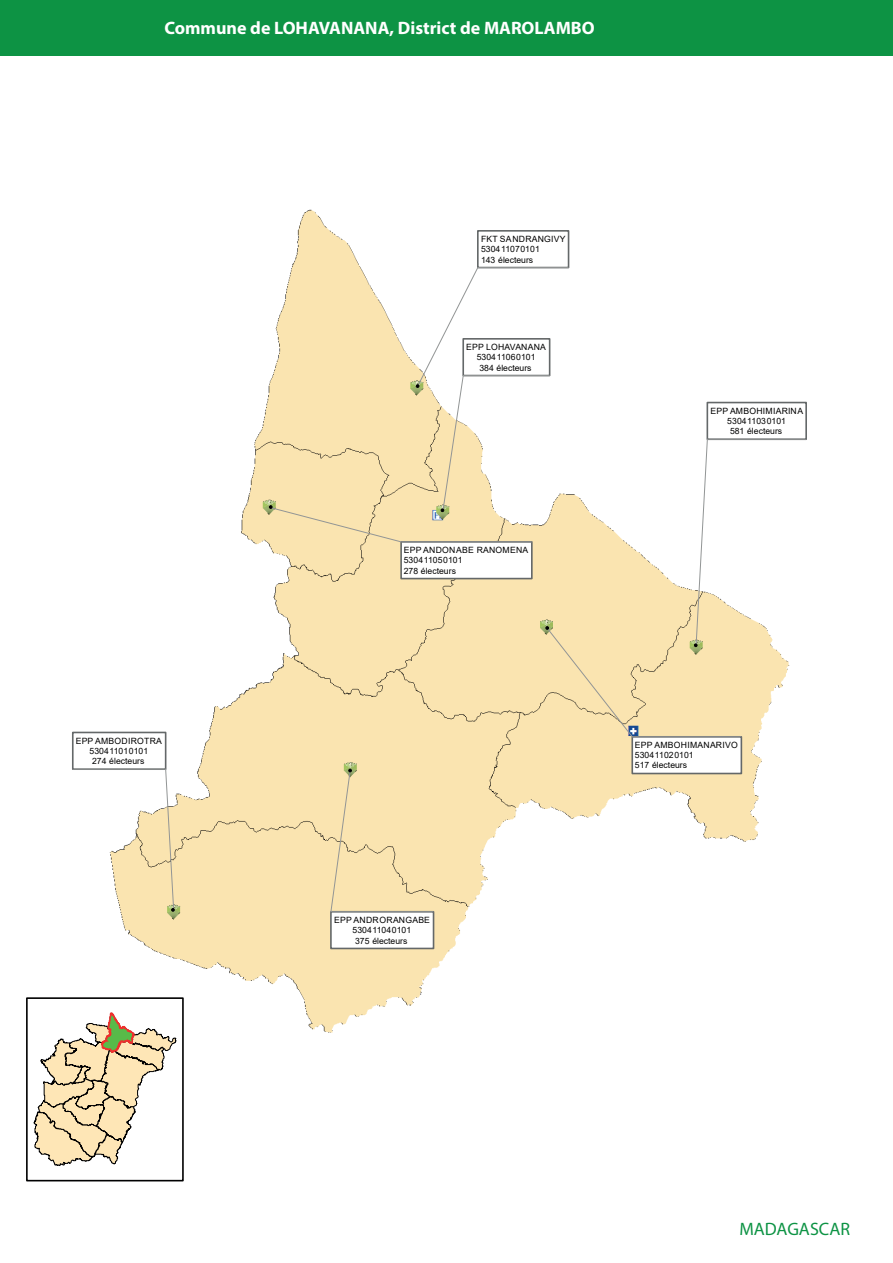
<style>
.page{position:relative;width:893px;height:1263px;background:#fff}
.page>*{position:absolute;margin:0;border:0;box-sizing:border-box;transform-origin:0 0}
.t1{font:700 18px "Myriad Pro";color:#fff}
.t2{font:18px "Myriad Pro";color:#0d9344}
.t3{font:8.7px/10.2px "Arial";letter-spacing:.005em;color:#000001;text-align:center}
</style>
<div class="page">
<div style="left:0;top:0;width:893px;height:56px;background:#0d9344"></div>
<img style="left:26px;top:209px;width:736px;height:973px">
<div style="left:477px;top:230px;width:92px;height:38px;background:#fff;border:2px solid #646869"></div>
<div style="left:631px;top:736px;width:111px;height:38px;background:#fff;border:2px solid #646869"></div>
<div style="left:330px;top:911px;width:104px;height:38px;background:#fff;border:2px solid #646869"></div>
<div style="left:330px;top:768px;width:104px;height:144px;background:#fae4b0"></div>
<svg style="left:269px;top:267px;width:538px;height:470px"></svg>
<div style="left:72px;top:732px;width:94px;height:38px;background:#fff;border:2px solid #646869"></div>
<svg style="left:72px;top:769px;width:102px;height:143px"></svg>
<svg style="left:33px;top:1012px;width:144px;height:155px"></svg>
<div style="left:26px;top:997px;width:158px;height:184px;border:2px solid #000001"></div>
<h1 class="t1" style="left:164px;top:16px;width:432px">Commune de LOHAVANANA, District de MAROLAMBO</h1>
<p class="t3" style="left:76px;top:736px;width:88px">EPP AMBODIROTRA<br>530411010101<br>274 électeurs</p>
<p class="t3" style="left:481px;top:234px;width:86px;text-align:left">FKT SANDRANGIVY<br>530411070101<br>143 électeurs</p>
<p class="t3" style="left:466px;top:342px;width:81px">EPP LOHAVANANA<br>530411060101<br>384 électeurs</p>
<p class="t3" style="left:404px;top:545px;width:126px;text-align:left">EPP ANDONABE RANOMENA<br>530411050101<br>278 électeurs</p>
<p class="t3" style="left:334px;top:915px;width:97px">EPP ANDRORANGABE<br>530411040101<br>375 électeurs</p>
<p class="t3" style="left:711px;top:406px;width:94px">EPP AMBOHIMIARINA<br>530411030101<br>581 électeurs</p>
<p class="t3" style="left:635px;top:739px;width:104px;text-align:left">EPP AMBOHIMANARIVO<br>530411020101<br>517 électeurs</p>
<h1 class="t2" style="left:739px;top:1218px;width:112px">MADAGASCAR</h1>
</div>
